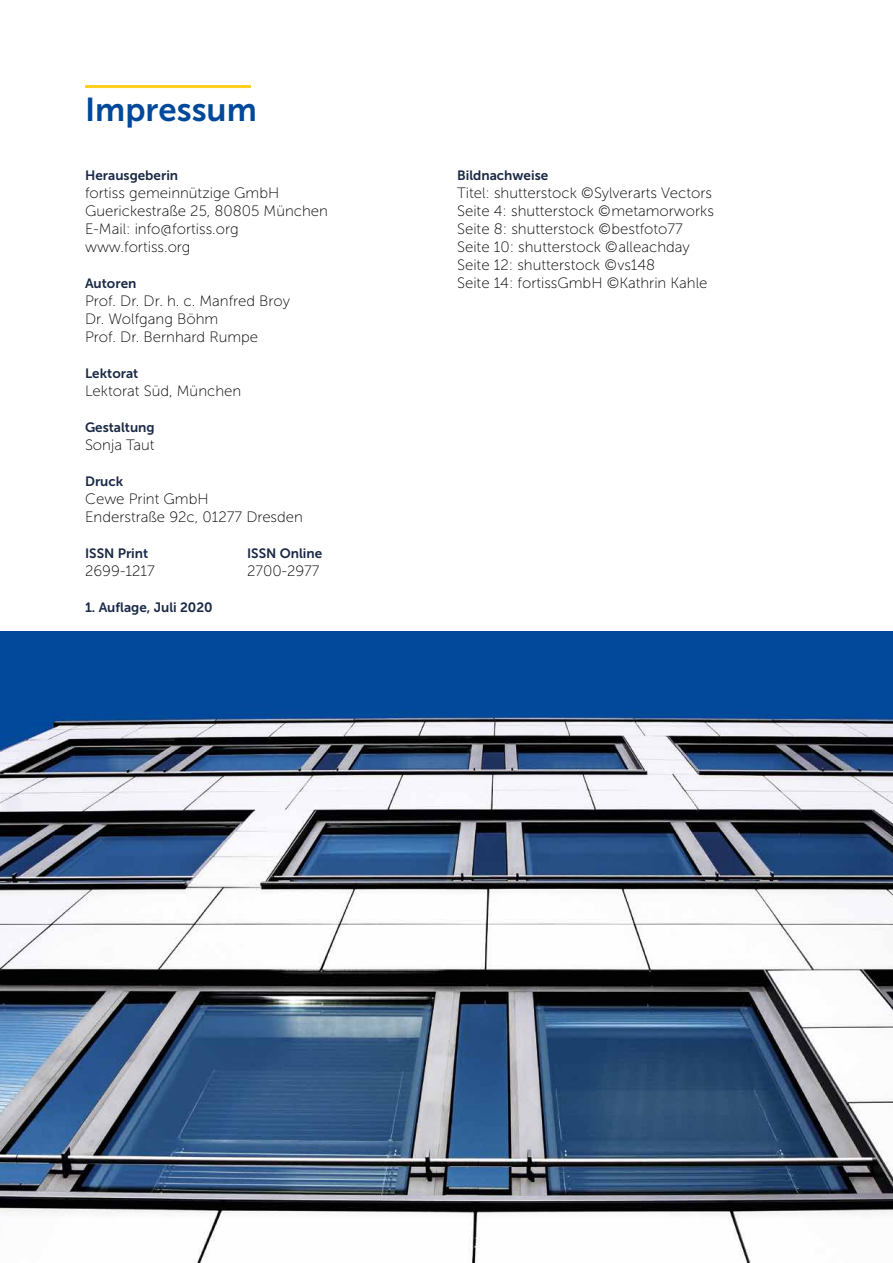
<style>
.page{position:relative;width:893px;height:1263px;background:#fff}
.page>*{position:absolute;margin:0;border:0;box-sizing:border-box;transform-origin:0 0}
.t1{font:33px "Museo Sans 700";color:#00489a}
.t2{font:15px/18px "Museo Sans 100";color:#000}
.t3{font:13.5px "Museo Sans 700";color:#192844}
</style>
<div class="page">
<hr style="left:85px;top:85px;width:166px;height:3px;background:#ffcd1c">
<img style="left:0;top:631px;width:893px;height:632px">
<h1 class="t1" style="left:85px;top:92px;width:173px">Impressum</h1>
<p class="t3" style="left:85px;top:168px;width:95px">Herausgeberin</p>
<p class="t2" style="left:85px;top:184px;width:244px">fortiss gemeinnützige GmbH<br>Guerickestraße 25, 80805 München<br>E-Mail: info@fortiss.org www.fortiss.org</p>
<p class="t3" style="left:85px;top:276px;width:53px">Autoren</p>
<p class="t2" style="left:85px;top:292px;width:207px">Prof. Dr. Dr. h. c. Manfred Broy<br>Dr. Wolfgang Böhm<br>Prof. Dr. Bernhard Rumpe</p>
<p class="t3" style="left:85px;top:366px;width:55px">Lektorat</p>
<p class="t2" style="left:85px;top:382px;width:158px">Lektorat Süd, München</p>
<p class="t3" style="left:85px;top:420px;width:71px">Gestaltung</p>
<p class="t2" style="left:85px;top:436px;width:71px">Sonja Taut</p>
<p class="t3" style="left:85px;top:474px;width:40px">Druck</p>
<p class="t2" style="left:85px;top:490px;width:219px">Cewe Print GmbH<br>Enderstraße 92c, 01277 Dresden</p>
<p class="t3" style="left:85px;top:546px;width:65px">ISSN Print</p>
<p class="t3" style="left:247px;top:546px;width:77px">ISSN Online</p>
<p class="t2" style="left:85px;top:562px;width:71px">2699-1217</p>
<p class="t2" style="left:247px;top:562px;width:74px">2700-2977</p>
<p class="t3" style="left:85px;top:600px;width:129px">1. Auflage, Juli 2020</p>
<p class="t3" style="left:457px;top:168px;width:93px">Bildnachweise</p>
<p class="t2" style="left:457px;top:184px;width:258px">Titel: shutterstock © Sylverarts Vectors Seite 4: shutterstock © metamorworks Seite 8: shutterstock © bestfoto77<br>Seite 10: shutterstock © alleachday Seite 12: shutterstock © vs148<br>Seite 14: fortissGmbH © Kathrin Kahle</p>
</div>
